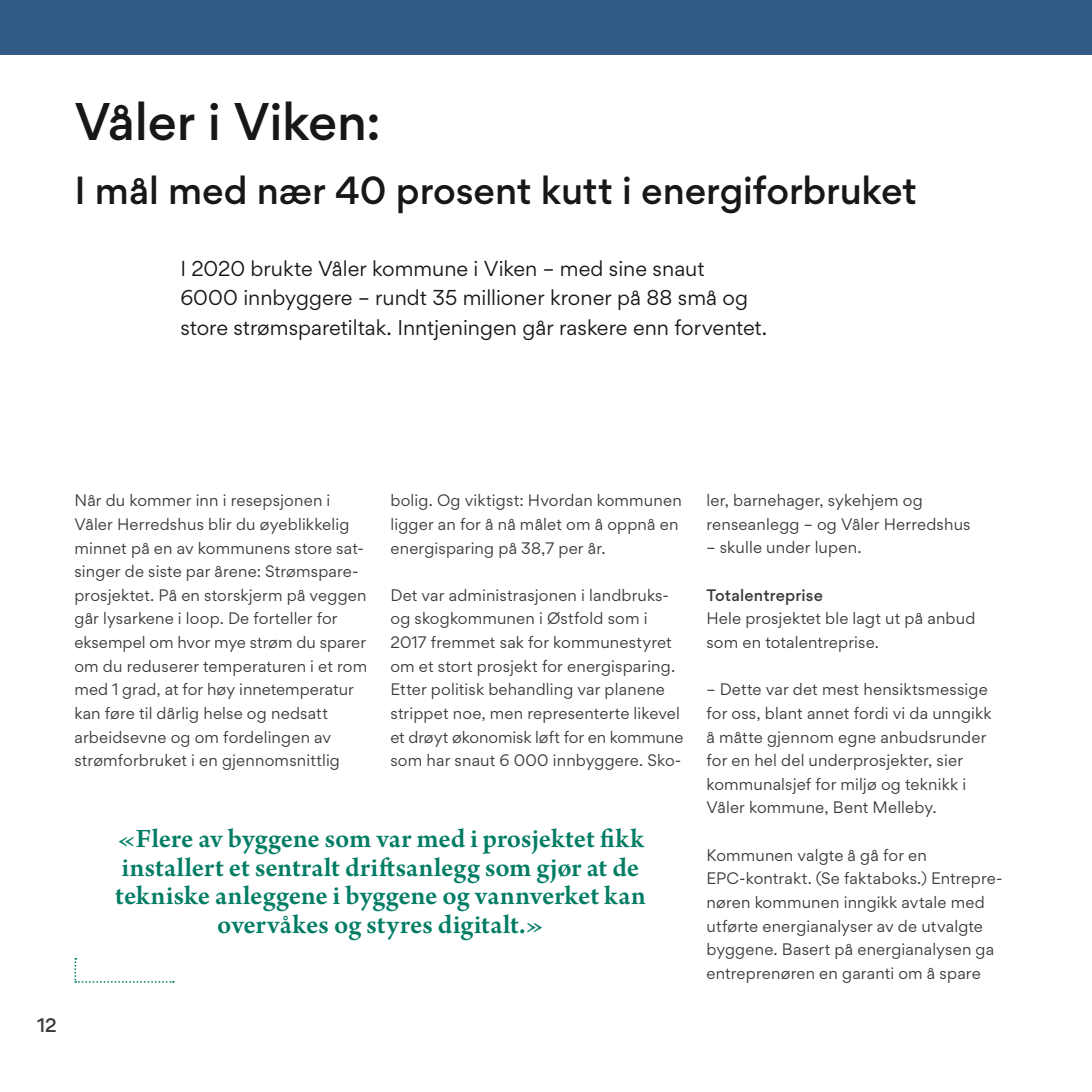
<style>
.page{position:relative;width:1092px;height:1092px;background:#fff}
.page>*{position:absolute;margin:0;border:0;box-sizing:border-box;transform-origin:0 0}
.t1{font:500 47.25px "Gordita";letter-spacing:-.005em;color:#181716}
.t2{font:500 35px "Gordita";letter-spacing:-.005em;color:#181716}
.t3{font:600 28px/28.7px "Arno Pro";letter-spacing:.005em;color:#007d64;text-align:center}
.t4{font:19.25px/29.6px "Gordita";color:#181716}
.t5{font:500 17.5px "Gordita";color:#3a3a39}
.t6{font:14.88px/23.6px "Gordita";letter-spacing:.01em;color:#3a3a39}
.t7{font:500 14.88px "Gordita";letter-spacing:.01em;color:#3a3a39}
</style>
<div class="page">
<svg style="left:74px;top:958px;width:100px;height:24px"></svg>
<div style="left:0;top:0;width:1091px;height:55px;background:#325b87"></div>
<h1 class="t1" style="left:74px;top:86px;width:308px">Våler i Viken:</h1>
<h2 class="t2" style="left:74px;top:164px;width:844px">I mål med nær 40 prosent kutt i energiforbruket</h2>
<p class="t4" style="left:180px;top:253px;width:588px">I 2020 brukte Våler kommune i Viken – med sine snaut<br>6000 innbyggere – rundt 35 millioner kroner på 88 små og store strømsparetiltak. Inntjeningen går raskere enn forventet.</p>
<p class="t6" style="left:74px;top:488px;width:294px">Når du kommer inn i resepsjonen i Våler Herredshus blir du øyeblikkelig minnet på en av kommunens store sat&shy;singer de siste par årene: Strømspare&shy;prosjektet. På en storskjerm på veggen går lysarkene i loop. De forteller for eksempel om hvor mye strøm du sparer om du reduserer temperaturen i et rom med 1 grad, at for høy innetemperatur kan føre til dårlig helse og nedsatt arbeidsevne og om fordelingen av strømforbruket i en gjennomsnittlig</p>
<p class="t6" style="left:390px;top:488px;width:293px">bolig. Og viktigst: Hvordan kommunen ligger an for å nå målet om å oppnå en energisparing på 38,7 per år.</p>
<p class="t6" style="left:390px;top:583px;width:294px">Det var administrasjonen i landbruks&shy;og skogkommunen i Østfold som i 2017 fremmet sak for kommunestyret om et stort prosjekt for energisparing.<br>Etter politisk behandling var planene strippet noe, men representerte likevel et drøyt økonomisk løft for en kommune som har snaut 6 000 innbyggere. Sko-</p>
<h3 class="t3" style="left:115px;top:825px;width:532px">«Flere av byggene som var med i prosjektet fikk installert et sentralt driftsanlegg som gjør at de tekniske anleggene i byggene og vannverket kan overvåkes og styres digitalt.»</h3>
<p class="t5" style="left:37px;top:1012px;width:21px">12</p>
<p class="t6" style="left:706px;top:488px;width:265px">ler, barnehager, sykehjem og renseanlegg – og Våler Herredshus</p>
<p class="t6" style="left:706px;top:535px;width:156px">– skulle under lupen.</p>
<p class="t7" style="left:706px;top:584px;width:118px">Totalentreprise</p>
<p class="t6" style="left:706px;top:606px;width:270px">Hele prosjektet ble lagt ut på anbud som en totalentreprise.</p>
<p class="t6" style="left:706px;top:677px;width:287px">– Dette var det mest hensiktsmessige for oss, blant annet fordi vi da unngikk å måtte gjennom egne anbudsrunder for en hel del underprosjekter, sier kommunalsjef for miljø og teknikk i Våler kommune, Bent Melleby.</p>
<p class="t6" style="left:706px;top:842px;width:297px">Kommunen valgte å gå for en EPC-kontrakt. (Se faktaboks.) Entrepre&shy;nøren kommunen inngikk avtale med utførte energianalyser av de utvalgte byggene. Basert på energianalysen ga entreprenøren en garanti om å spare</p>
</div>
